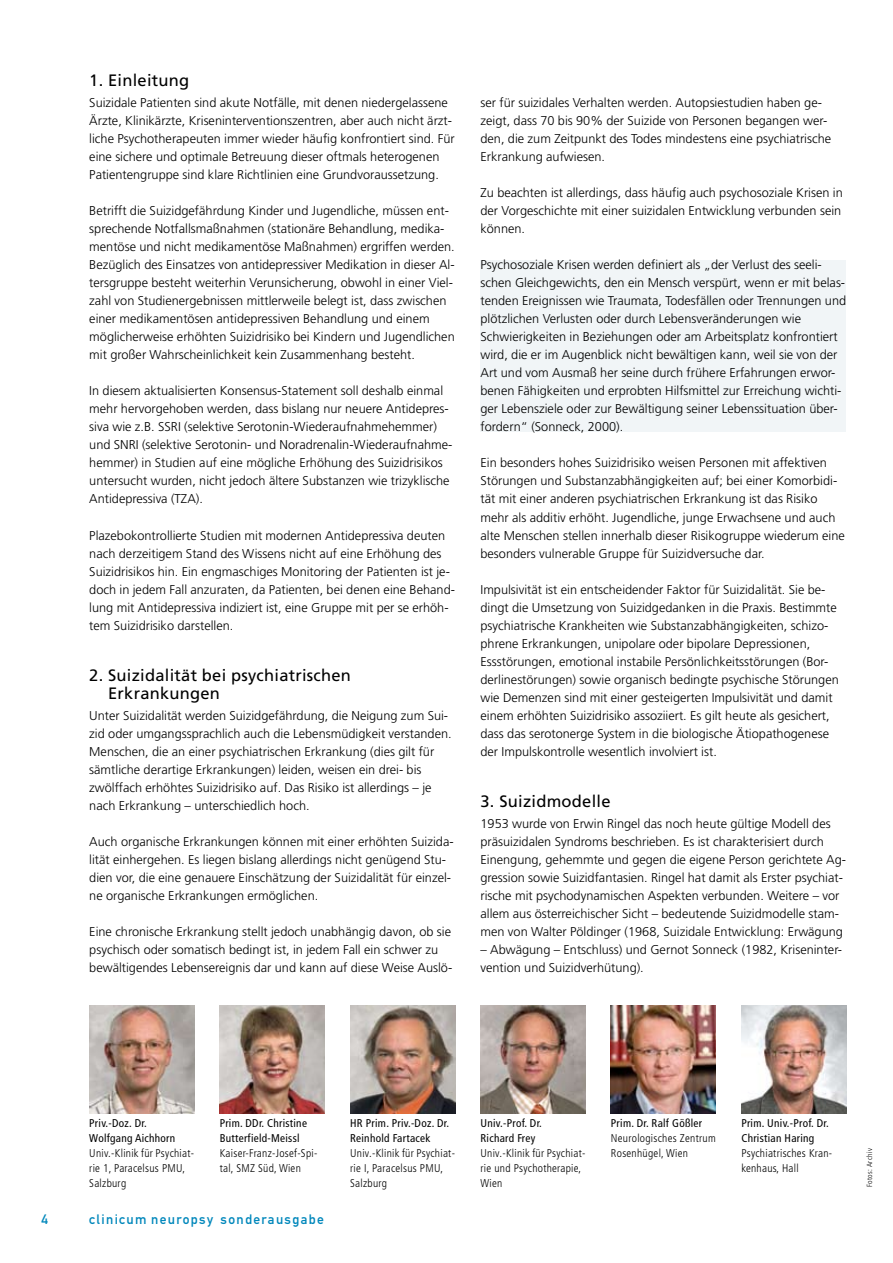
<style>
.page{position:relative;width:893px;height:1263px;background:#fff}
.page>*{position:absolute;margin:0;border:0;box-sizing:border-box;transform-origin:0 0}
.t1{font:16.5px/18px "Frutiger LT Std";letter-spacing:.015em;color:#000}
.t2{font:13.5px "DIN Mittelschrift Std";letter-spacing:.1em;color:#0087bb}
.t3{font:300 12.75px/18px "Frutiger LT Std";color:#000}
.t4{font:300 condensed 11.25px/15px "Frutiger LT Std";letter-spacing:.025em;color:#000}
.t5{font:condensed 11.25px/15px "Frutiger LT Std";letter-spacing:.025em;color:#000}
.t6{font:300 condensed 7.5px "Frutiger LT Std";letter-spacing:.05em;color:#000}
</style>
<div class="page">
<div style="left:480px;top:260px;width:366px;height:171px;background:#f1f5f7"></div>
<img style="left:89px;top:1005px;width:105px;height:108px">
<img style="left:220px;top:1005px;width:105px;height:108px">
<img style="left:350px;top:1005px;width:105px;height:108px">
<img style="left:480px;top:1005px;width:105px;height:108px">
<img style="left:611px;top:1005px;width:105px;height:108px">
<img style="left:741px;top:1005px;width:105px;height:108px">
<p class="t1" style="left:89px;top:72px;width:101px">1. Einleitung</p>
<p class="t3" style="left:89px;top:94px;width:367px">Suizidale Patienten sind akute Notfälle, mit denen niedergelassene Ärzte, Klinikärzte, Kriseninterventionszentren, aber auch nicht ärzt&shy;liche Psychotherapeuten immer wieder häufig konfrontiert sind. Für eine sichere und optimale Betreuung dieser oftmals heterogenen Patientengruppe sind klare Richtlinien eine Grundvoraussetzung.</p>
<p class="t3" style="left:89px;top:202px;width:367px">Betrifft die Suizidgefährdung Kinder und Jugendliche, müssen ent&shy;sprechende Notfallsmaßnahmen (stationäre Behandlung, medika&shy;mentöse und nicht medikamentöse Maßnahmen) ergriffen werden.<br>Bezüglich des Einsatzes von antidepressiver Medikation in dieser Al&shy;tersgruppe besteht weiterhin Verunsicherung, obwohl in einer Viel&shy;zahl von Studienergebnissen mittlerweile belegt ist, dass zwischen einer medikamentösen antidepressiven Behandlung und einem möglicherweise erhöhten Suizidrisiko bei Kindern und Jugendlichen mit großer Wahrscheinlichkeit kein Zusammenhang besteht.</p>
<p class="t3" style="left:89px;top:382px;width:365px">In diesem aktualisierten Konsensus-Statement soll deshalb einmal mehr hervorgehoben werden, dass bislang nur neuere Antidepres&shy;siva wie z.B. SSRI (selektive Serotonin-Wiederaufnahmehemmer) und SNRI (selektive Serotonin- und Noradrenalin-Wiederaufnahme&shy;hemmer) in Studien auf eine mögliche Erhöhung des Suizidrisikos untersucht wurden, nicht jedoch ältere Substanzen wie trizyklische Antidepressiva (TZA).</p>
<p class="t3" style="left:89px;top:526px;width:367px">Plazebokontrollierte Studien mit modernen Antidepressiva deuten nach derzeitigem Stand des Wissens nicht auf eine Erhöhung des Suizidrisikos hin. Ein engmaschiges Monitoring der Patienten ist je&shy;doch in jedem Fall anzuraten, da Patienten, bei denen eine Behand&shy;lung mit Antidepressiva indiziert ist, eine Gruppe mit per se erhöh&shy;tem Suizidrisiko darstellen.</p>
<p class="t1" style="left:108px;top:666px;width:244px;text-indent:-19px">2. Suizidalität bei psychiatrischen<br>Erkrankungen</p>
<p class="t3" style="left:89px;top:706px;width:364px">Unter Suizidalität werden Suizidgefährdung, die Neigung zum Sui&shy;zid oder umgangssprachlich auch die Lebensmüdigkeit verstanden.<br>Menschen, die an einer psychiatrischen Erkrankung (dies gilt für sämtliche derartige Erkrankungen) leiden, weisen ein drei- bis zwölffach erhöhtes Suizidrisiko auf. Das Risiko ist allerdings – je nach Erkrankung – unterschiedlich hoch.</p>
<p class="t3" style="left:89px;top:832px;width:366px">Auch organische Erkrankungen können mit einer erhöhten Suizida&shy;lität einhergehen. Es liegen bislang allerdings nicht genügend Stu&shy;dien vor, die eine genauere Einschätzung der Suizidalität für einzel&shy;ne organische Erkrankungen ermöglichen.</p>
<p class="t3" style="left:89px;top:922px;width:364px">Eine chronische Erkrankung stellt jedoch unabhängig davon, ob sie psychisch oder somatisch bedingt ist, in jedem Fall ein schwer zu bewältigendes Lebensereignis dar und kann auf diese Weise Auslö-</p>
<p class="t3" style="left:480px;top:94px;width:352px">ser für suizidales Verhalten werden. Autopsiestudien haben ge&shy;zeigt, dass 70 bis 90% der Suizide von Personen begangen wer&shy;den, die zum Zeitpunkt des Todes mindestens eine psychiatrische Erkrankung aufwiesen.</p>
<p class="t3" style="left:480px;top:184px;width:364px">Zu beachten ist allerdings, dass häufig auch psychosoziale Krisen in der Vorgeschichte mit einer suizidalen Entwicklung verbunden sein können.</p>
<p class="t3" style="left:480px;top:256px;width:367px">Psychosoziale Krisen werden definiert als „der Verlust des seeli&shy;schen Gleichgewichts, den ein Mensch verspürt, wenn er mit belas&shy;tenden Ereignissen wie Traumata, Todesfällen oder Trennungen und plötzlichen Verlusten oder durch Lebensveränderungen wie Schwierigkeiten in Beziehungen oder am Arbeitsplatz konfrontiert wird, die er im Augenblick nicht bewältigen kann, weil sie von der Art und vom Ausmaß her seine durch frühere Erfahrungen erwor&shy;benen Fähigkeiten und erprobten Hilfsmittel zur Erreichung wichti&shy;ger Lebensziele oder zur Bewältigung seiner Lebenssituation über&shy;fordern“ (Sonneck, 2000).</p>
<p class="t3" style="left:480px;top:454px;width:366px">Ein besonders hohes Suizidrisiko weisen Personen mit affektiven Störungen und Substanzabhängigkeiten auf; bei einer Komorbidi&shy;tät mit einer anderen psychiatrischen Erkrankung ist das Risiko mehr als additiv erhöht. Jugendliche, junge Erwachsene und auch alte Menschen stellen innerhalb dieser Risikogruppe wiederum eine besonders vulnerable Gruppe für Suizidversuche dar.</p>
<p class="t3" style="left:480px;top:580px;width:360px">Impulsivität ist ein entscheidender Faktor für Suizidalität. Sie be&shy;dingt die Umsetzung von Suizidgedanken in die Praxis. Bestimmte psychiatrische Krankheiten wie Substanzabhängigkeiten, schizo&shy;phrene Erkrankungen, unipolare oder bipolare Depressionen, Essstörungen, emotional instabile Persönlichkeitsstörungen (Bor&shy;derlinestörungen) sowie organisch bedingte psychische Störungen wie Demenzen sind mit einer gesteigerten Impulsivität und damit einem erhöhten Suizidrisiko assoziiert. Es gilt heute als gesichert, dass das serotonerge System in die biologische Ätiopathogenese der Impulskontrolle wesentlich involviert ist.</p>
<p class="t1" style="left:480px;top:792px;width:132px">3. Suizidmodelle</p>
<p class="t3" style="left:480px;top:814px;width:367px">1953 wurde von Erwin Ringel das noch heute gültige Modell des präsuizidalen Syndroms beschrieben. Es ist charakterisiert durch Einengung, gehemmte und gegen die eigene Person gerichtete Ag&shy;gression sowie Suizidfantasien. Ringel hat damit als Erster psychiat&shy;rische mit psychodynamischen Aspekten verbunden. Weitere – vor allem aus österreichischer Sicht – bedeutende Suizidmodelle stam&shy;men von Walter Pöldinger (1968, Suizidale Entwicklung: Erwägung</p>
<p class="t3" style="left:480px;top:940px;width:363px">– Abwägung – Entschluss) und Gernot Sonneck (1982, Kriseninter&shy;vention und Suizidverhütung).</p>
<p class="t5" style="left:89px;top:1116px;width:88px">Priv.-Doz. Dr.<br>Wolfgang Aichhorn</p>
<p class="t4" style="left:89px;top:1146px;width:105px">Univ.-Klinik für Psychiat&shy;rie 1, Paracelsus PMU,<br>Salzburg</p>
<p class="t5" style="left:220px;top:1116px;width:89px">Prim. DDr. Christine<br>Butterfield-Meissl</p>
<p class="t4" style="left:220px;top:1146px;width:99px">Kaiser-Franz-Josef-Spi&shy;tal, SMZ Süd, Wien</p>
<p class="t2" style="left:89px;top:1211px;width:236px">clinicum neuropsy sonderausgabe</p>
<p class="t5" style="left:350px;top:1116px;width:101px">HR Prim. Priv.-Doz. Dr.<br>Reinhold Fartacek</p>
<p class="t4" style="left:350px;top:1146px;width:105px">Univ.-Klinik für Psychiat&shy;rie I, Paracelsus PMU,<br>Salzburg</p>
<p class="t5" style="left:480px;top:1116px;width:63px">Univ.-Prof. Dr.<br>Richard Frey</p>
<p class="t4" style="left:480px;top:1146px;width:105px">Univ.-Klinik für Psychiat&shy;rie und Psychotherapie,<br>Wien</p>
<p class="t5" style="left:611px;top:1116px;width:93px">Prim. Dr. Ralf Gößler</p>
<p class="t4" style="left:611px;top:1131px;width:106px">Neurologisches Zentrum<br>Rosenhügel, Wien</p>
<p class="t5" style="left:741px;top:1116px;width:89px">Prim. Univ.-Prof. Dr.<br>Christian Haring</p>
<p class="t4" style="left:741px;top:1146px;width:92px">Psychiatrisches Kran&shy;kenhaus, Hall</p>
<p class="t6" style="left:865px;top:1187px;width:40px;rotate:-90deg">Fotos: Archiv</p>
</div>
